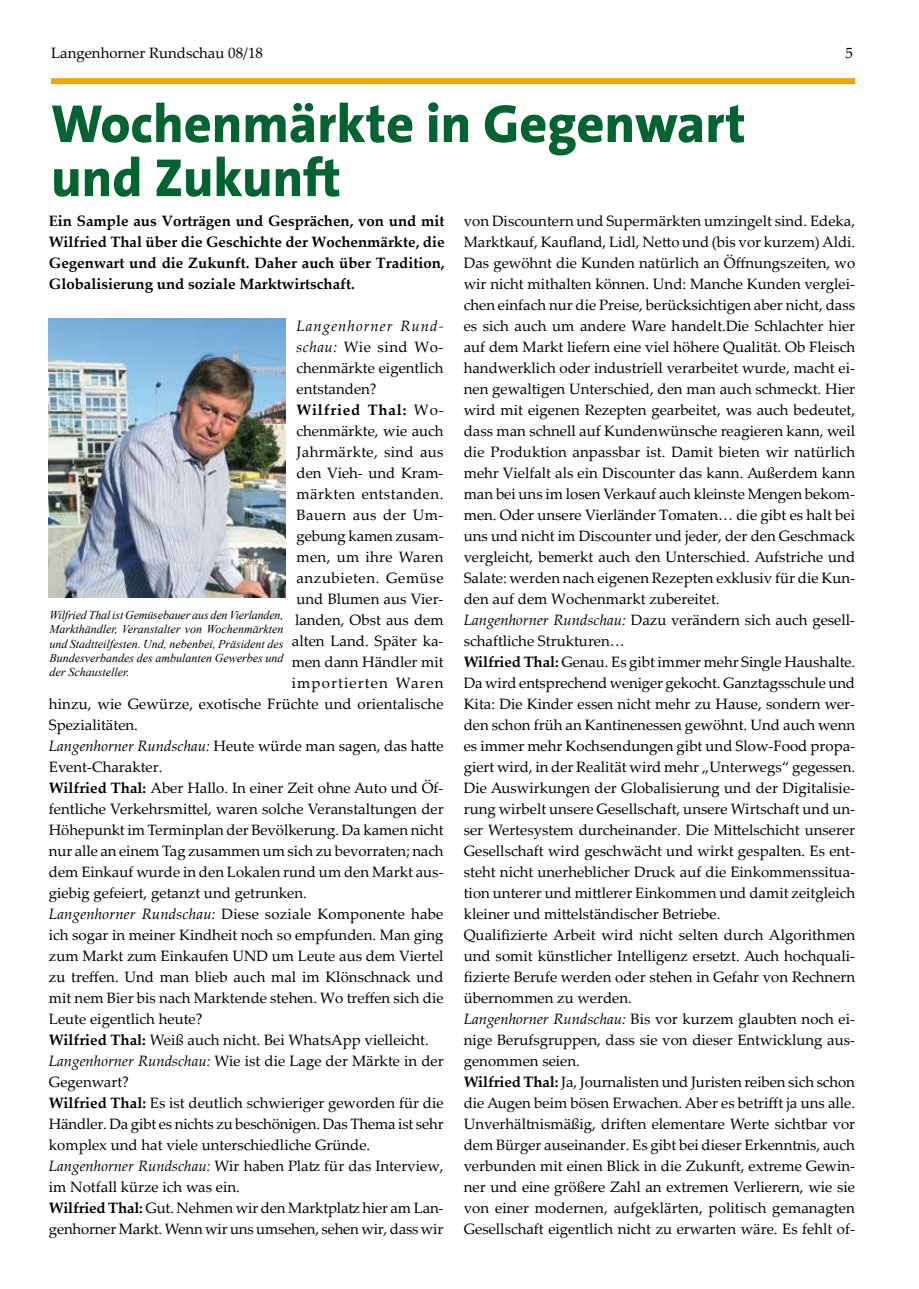
<style>
.page{position:relative;width:919px;height:1289px;background:#fff}
.page>*{position:absolute;margin:0;border:0;box-sizing:border-box;transform-origin:0 0}
.t1{font:800 54px/54px "SPD The Sans";color:#006330}
.t2{font:15px/21px "Palatino Linotype";color:#000}
.t3{font:700 15px/21px "Palatino Linotype";color:#000;text-align:justify}
.t4{font:15px "Palatino Linotype";letter-spacing:.02em;color:#000}
.t5{font:15px "Palatino Linotype";letter-spacing:.03em;color:#000}
.t6{font:italic 15px "Palatino Linotype";letter-spacing:.065em;color:#000}
.t7{font:15px "Palatino Linotype";letter-spacing:.04em;color:#000}
.t8{font:15px "Palatino Linotype";letter-spacing:.075em;color:#000}
.t9{font:15px "Palatino Linotype";letter-spacing:.035em;color:#000}
.t10{font:700 15px "Palatino Linotype";letter-spacing:.055em;color:#000}
.t11{font:italic 12px/14.4px "Times New Roman";color:#000;text-align:justify}
.s1{font-style:italic}
.s2{font-weight:400}
.s3{font-weight:700}
</style>
<div class="page">
<div style="left:51px;top:78px;width:804px;height:6px;background:#efa500"></div>
<img style="left:49px;top:319px;width:236px;height:278px">
<p class="t2" style="left:51px;top:42px;width:213px">Langenhorner Rundschau 08/18</p>
<p class="t2" style="left:845px;top:42px;width:9px">5</p>
<h1 class="t1" style="left:51px;top:97px;width:696px">Wochenmärkte in Gegenwart und Zukunft</h1>
<p class="t3" style="left:49px;top:210px;width:397px">Ein Sample aus Vorträgen und Gesprächen, von und mit Wilfried Thal über die Geschichte der Wochenmärkte, die Gegenwart und die Zukunft. Daher auch über Tradition, Globalisierung und soziale Marktwirtschaft.</p>
<p class="t6" style="left:296px;top:315px;width:149px">Langenhorner Rund-</p>
<p class="t9" style="left:296px;top:336px;width:148px"><span class="s1">schau:</span> Wie sind Wo-</p>
<p class="t2" style="left:296px;top:357px;width:148px">chenmärkte eigentlich</p>
<p class="t2" style="left:296px;top:378px;width:82px">entstanden?</p>
<p class="t10" style="left:296px;top:399px;width:149px">Wilfried Thal: <span class="s2">Wo-</span></p>
<p class="t2" style="left:296px;top:420px;width:149px">chenmärkte, wie auch</p>
<p class="t4" style="left:296px;top:441px;width:149px">Jahrmärkte, sind aus</p>
<p class="t2" style="left:296px;top:462px;width:149px">den Vieh- und Kram-</p>
<p class="t5" style="left:296px;top:483px;width:148px">märkten entstanden.</p>
<p class="t5" style="left:296px;top:504px;width:148px">Bauern aus der Um-</p>
<p class="t2" style="left:296px;top:525px;width:149px">gebung kamen zusam-</p>
<p class="t4" style="left:296px;top:546px;width:148px">men, um ihre Waren</p>
<p class="t7" style="left:296px;top:567px;width:148px">anzubieten. Gemüse</p>
<p class="t2" style="left:296px;top:588px;width:149px">und Blumen aus Vier-</p>
<p class="t2" style="left:295px;top:609px;width:150px">landen, Obst aus dem</p>
<p class="t2" style="left:292px;top:630px;width:153px">alten Land. Später ka-</p>
<p class="t2" style="left:292px;top:651px;width:153px">men dann Händler mit</p>
<p class="t8" style="left:292px;top:672px;width:153px">importierten Waren</p>
<p class="t2" style="left:49px;top:693px;width:396px">hinzu, wie Gewürze, exotische Früchte und orientalische</p>
<p class="t2" style="left:49px;top:714px;width:91px">Spezialitäten.</p>
<p class="t2" style="left:49px;top:735px;width:396px"><span class="s1">Langenhorner Rundschau:</span> Heute würde man sagen, das hatte</p>
<p class="t2" style="left:49px;top:756px;width:115px">Event-Charakter.</p>
<p class="t2" style="left:49px;top:777px;width:396px"><span class="s3">Wilfried Thal:</span> Aber Hallo. In einer Zeit ohne Auto und Öf-</p>
<p class="t2" style="left:49px;top:798px;width:396px">fentliche Verkehrsmittel, waren solche Veranstaltungen der</p>
<p class="t2" style="left:49px;top:819px;width:396px">Höhepunkt im Terminplan der Bevölkerung. Da kamen nicht</p>
<p class="t2" style="left:49px;top:840px;width:396px">nur alle an einem Tag zusammen um sich zu bevorraten; nach</p>
<p class="t2" style="left:49px;top:861px;width:396px">dem Einkauf wurde in den Lokalen rund um den Markt aus-</p>
<p class="t2" style="left:49px;top:882px;width:259px">giebig gefeiert, getanzt und getrunken.</p>
<p class="t2" style="left:49px;top:903px;width:396px"><span class="s1">Langenhorner Rundschau:</span> Diese soziale Komponente habe</p>
<p class="t2" style="left:49px;top:924px;width:396px">ich sogar in meiner Kindheit noch so empfunden. Man ging</p>
<p class="t2" style="left:49px;top:945px;width:396px">zum Markt zum Einkaufen UND um Leute aus dem Viertel</p>
<p class="t2" style="left:49px;top:966px;width:396px">zu treffen. Und man blieb auch mal im Klönschnack und</p>
<p class="t2" style="left:49px;top:987px;width:396px">mit nem Bier bis nach Marktende stehen. Wo treffen sich die</p>
<p class="t2" style="left:49px;top:1008px;width:155px">Leute eigentlich heute?</p>
<p class="t2" style="left:49px;top:1029px;width:381px"><span class="s3">Wilfried Thal:</span> Weiß auch nicht. Bei WhatsApp vielleicht.</p>
<p class="t2" style="left:49px;top:1050px;width:396px"><span class="s1">Langenhorner Rundschau:</span> Wie ist die Lage der Märkte in der</p>
<p class="t2" style="left:49px;top:1071px;width:81px">Gegenwart?</p>
<p class="t2" style="left:49px;top:1092px;width:396px"><span class="s3">Wilfried Thal:</span> Es ist deutlich schwieriger geworden für die</p>
<p class="t2" style="left:49px;top:1113px;width:396px">Händler. Da gibt es nichts zu beschönigen. Das Thema ist sehr</p>
<p class="t2" style="left:49px;top:1134px;width:323px">komplex und hat viele unterschiedliche Gründe.</p>
<p class="t2" style="left:49px;top:1155px;width:396px"><span class="s1">Langenhorner Rundschau:</span> Wir haben Platz für das Interview,</p>
<p class="t2" style="left:49px;top:1176px;width:192px">im Notfall kürze ich was ein.</p>
<p class="t2" style="left:49px;top:1197px;width:396px"><span class="s3">Wilfried Thal:</span> Gut. Nehmen wir den Marktplatz hier am Lan-</p>
<p class="t2" style="left:49px;top:1218px;width:396px">genhorner Markt. Wenn wir uns umsehen, sehen wir, dass wir</p>
<p class="t11" style="left:49px;top:607px;width:235px">Wilfried Thal ist Gemüsebauer aus den Vierlanden, Markthändler, Veranstalter von Wochenmärkten und Stadtteilfesten. Und, nebenbei, Präsident des Bundesverbandes des ambulanten Gewerbes und der Schausteller.</p>
<p class="t2" style="left:463px;top:210px;width:393px">von Discountern und Supermärkten umzingelt sind. Edeka, Marktkauf, Kaufland, Lidl, Netto und (bis vor kurzem) Aldi.<br>Das gewöhnt die Kunden natürlich an Öffnungszeiten, wo wir nicht mithalten können. Und: Manche Kunden verglei&shy;chen einfach nur die Preise, berücksichtigen aber nicht, dass es sich auch um andere Ware handelt.Die Schlachter hier auf dem Markt liefern eine viel höhere Qualität. Ob Fleisch handwerklich oder industriell verarbeitet wurde, macht ei&shy;nen gewaltigen Unterschied, den man auch schmeckt. Hier wird mit eigenen Rezepten gearbeitet, was auch bedeutet, dass man schnell auf Kundenwünsche reagieren kann, weil die Produktion anpassbar ist. Damit bieten wir natürlich mehr Vielfalt als ein Discounter das kann. Außerdem kann man bei uns im losen Verkauf auch kleinste Mengen bekom&shy;men. Oder unsere Vierländer Tomaten… die gibt es halt bei uns und nicht im Discounter und jeder, der den Geschmack vergleicht, bemerkt auch den Unterschied. Aufstriche und Salate: werden nach eigenen Rezepten exklusiv für die Kun&shy;den auf dem Wochenmarkt zubereitet.<br><span class="s1">Langenhorner Rundschau:</span> Dazu verändern sich auch gesell&shy;schaftliche Strukturen…<br><span class="s3">Wilfried Thal:</span> Genau. Es gibt immer mehr Single Haushalte.<br>Da wird entsprechend weniger gekocht. Ganztagsschule und Kita: Die Kinder essen nicht mehr zu Hause, sondern wer&shy;den schon früh an Kantinenessen gewöhnt. Und auch wenn es immer mehr Kochsendungen gibt und Slow-Food propa&shy;giert wird, in der Realität wird mehr „Unterwegs“ gegessen.<br>Die Auswirkungen der Globalisierung und der Digitalisie&shy;rung wirbelt unsere Gesellschaft, unsere Wirtschaft und un&shy;ser Wertesystem durcheinander. Die Mittelschicht unserer Gesellschaft wird geschwächt und wirkt gespalten. Es ent&shy;steht nicht unerheblicher Druck auf die Einkommenssitua&shy;tion unterer und mittlerer Einkommen und damit zeitgleich kleiner und mittelständischer Betriebe.<br>Qualifizierte Arbeit wird nicht selten durch Algorithmen und somit künstlicher Intelligenz ersetzt. Auch hochquali&shy;fizierte Berufe werden oder stehen in Gefahr von Rechnern übernommen zu werden.<br><span class="s1">Langenhorner Rundschau:</span> Bis vor kurzem glaubten noch ei&shy;nige Berufsgruppen, dass sie von dieser Entwicklung aus&shy;genommen seien.<br><span class="s3">Wilfried Thal:</span> Ja, Journalisten und Juristen reiben sich schon die Augen beim bösen Erwachen. Aber es betrifft ja uns alle.<br>Unverhältnismäßig, driften elementare Werte sichtbar vor dem Bürger auseinander. Es gibt bei dieser Erkenntnis, auch verbunden mit einen Blick in die Zukunft, extreme Gewin&shy;ner und eine größere Zahl an extremen Verlierern, wie sie von einer modernen, aufgeklärten, politisch gemanagten Gesellschaft eigentlich nicht zu erwarten wäre. Es fehlt of-</p>
</div>
